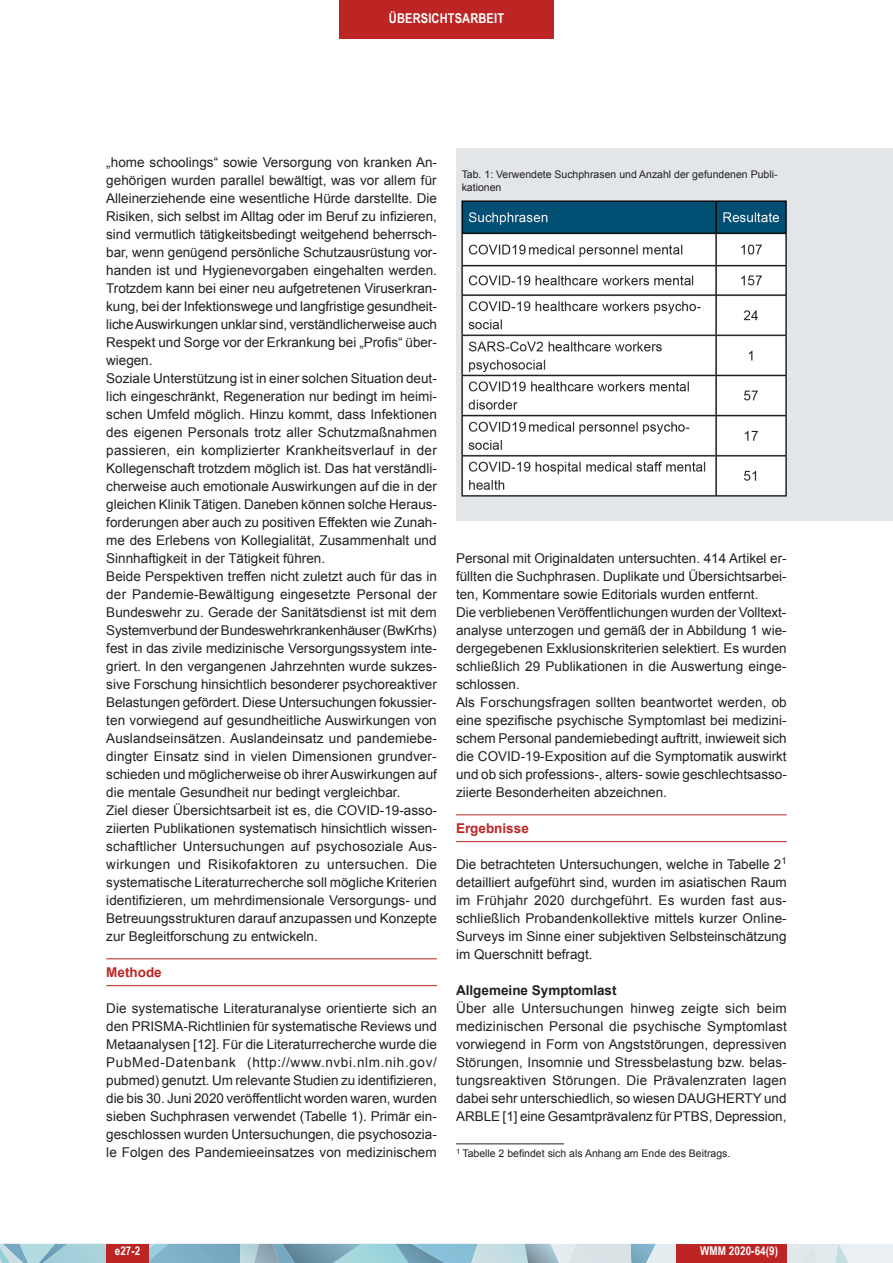
<style>
.page{position:relative;width:893px;height:1263px;background:#fff}
.page>*{position:absolute;margin:0;border:0;box-sizing:border-box;transform-origin:0 0}
.t1{font:13.5px/18px "Arial";color:#231f20;text-align:justify}
.t2{font:700 13.5px "Arial";color:#231f20}
.t3{font:700 13.5px "Arial";color:#bc2524}
.t4{font:700 13.5px "Arial Narrow";letter-spacing:.01em;color:#fff}
.t5{font:700 12px "Arial Narrow";letter-spacing:.01em;color:#fff}
.t6{font:10.5px/13.5px "Arial";color:#231f20}
</style>
<div class="page">
<svg style="left:0;top:1244px;width:893px;height:19px;background:#a7c8d4"></svg>
<div style="left:339px;top:0;width:214px;height:38px;background:#bc2524"></div>
<div style="left:106px;top:1244px;width:43px;height:19px;background:#bc2524"></div>
<div style="left:676px;top:1244px;width:111px;height:19px;background:#bc2524"></div>
<div style="left:456px;top:149px;width:437px;height:372px;background:#e3e6e9"></div>
<hr style="left:106px;top:958px;width:331px;height:1px;background:#bc2524">
<hr style="left:106px;top:985px;width:331px;height:1px;background:#bc2524">
<hr style="left:456px;top:814px;width:331px;height:1px;background:#bc2524">
<hr style="left:456px;top:841px;width:331px;height:1px;background:#bc2524">
<hr style="left:456px;top:1143px;width:108px;height:1px;background:#231f20">
<img style="left:462px;top:200px;width:325px;height:296px">
<p class="t4" style="left:389px;top:8px;width:117px">ÜBERSICHTSARBEIT</p>
<p class="t1" style="left:106px;top:153px;width:332px;text-align:left">„home schoolings“ sowie Versorgung von kranken An&shy;gehörigen wurden parallel bewältigt, was vor allem für Alleinerziehende eine wesentliche Hürde darstellte. Die Risiken, sich selbst im Alltag oder im Beruf zu infizieren, sind vermutlich tätigkeitsbedingt weitgehend beherrsch&shy;bar, wenn genügend persönliche Schutzausrüstung vor&shy;handen ist und Hygienevorgaben eingehalten werden.<br>Trotzdem kann bei einer neu aufgetretenen Viruserkran&shy;kung, bei der Infektionswege und langfristige gesundheit&shy;liche Auswirkungen unklar sind, verständlicherweise auch Respekt und Sorge vor der Erkrankung bei „Profis“ über&shy;wiegen.<br>Soziale Unterstützung ist in einer solchen Situation deut&shy;lich eingeschränkt, Regeneration nur bedingt im heimi&shy;schen Umfeld möglich. Hinzu kommt, dass Infektionen des eigenen Personals trotz aller Schutzmaßnahmen passieren, ein komplizierter Krankheitsverlauf in der Kollegenschaft trotzdem möglich ist. Das hat verständli&shy;cherweise auch emotionale Auswirkungen auf die in der gleichen Klinik Tätigen. Daneben können solche Heraus&shy;forderungen aber auch zu positiven Effekten wie Zunah&shy;me des Erlebens von Kollegialität, Zusammenhalt und Sinnhaftigkeit in der Tätigkeit führen.<br>Beide Perspektiven treffen nicht zuletzt auch für das in der Pandemie-Bewältigung eingesetzte Personal der Bundeswehr zu. Gerade der Sanitätsdienst ist mit dem Systemverbund der Bundeswehrkrankenhäuser (BwKrhs) fest in das zivile medizinische Versorgungssystem inte&shy;griert. In den vergangenen Jahrzehnten wurde sukzes&shy;sive Forschung hinsichtlich besonderer psychoreaktiver Belastungen gefördert. Diese Untersuchungen fokussier&shy;ten vorwiegend auf gesundheitliche Auswirkungen von Auslandseinsätzen. Auslandeinsatz und pandemiebe&shy;dingter Einsatz sind in vielen Dimensionen grundver&shy;schieden und möglicherweise ob ihrer Auswirkungen auf die mentale Gesundheit nur bedingt vergleichbar.<br>Ziel dieser Übersichtsarbeit ist es, die COVID-19-asso&shy;ziierten Publikationen systematisch hinsichtlich wissen&shy;schaftlicher Untersuchungen auf psychosoziale Aus&shy;wirkungen und Risikofaktoren zu untersuchen. Die systematische Literaturrecherche soll mögliche Kriterien identifizieren, um mehrdimensionale Versorgungs- und Betreuungsstrukturen darauf anzupassen und Konzepte zur Begleitforschung zu entwickeln.</p>
<p class="t3" style="left:106px;top:963px;width:57px">Methode</p>
<p class="t1" style="left:106px;top:999px;width:332px">Die systematische Literaturanalyse orientierte sich an den PRISMA-Richtlinien für systematische Reviews und Metaanalysen [12]. Für die Literaturrecherche wurde die PubMed-Datenbank (http://www.nvbi.nlm.nih.gov/ pubmed) genutzt. Um relevante Studien zu identifizieren, die bis 30. Juni 2020 veröffentlicht worden waren, wurden sieben Suchphrasen verwendet (Tabelle 1). Primär ein&shy;geschlossen wurden Untersuchungen, die psychosozia&shy;le Folgen des Pandemieeinsatzes von medizinischem</p>
<p class="t6" style="left:462px;top:168px;width:317px">Tab. 1: Verwendete Suchphrasen und Anzahl der gefundenen Publi&shy;kationen</p>
<p class="t1" style="left:456px;top:549px;width:332px;text-align:left">Personal mit Originaldaten untersuchten. 414 Artikel er&shy;füllten die Suchphrasen. Duplikate und Übersichtsarbei&shy;ten, Kommentare sowie Editorials wurden entfernt.<br>Die verbliebenen Veröffentlichungen wurden der Volltext&shy;analyse unterzogen und gemäß der in Abbildung 1 wie&shy;dergegebenen Exklusionskriterien selektiert. Es wurden schließlich 29 Publikationen in die Auswertung einge&shy;schlossen.<br>Als Forschungsfragen sollten beantwortet werden, ob eine spezifische psychische Symptomlast bei medizini&shy;schem Personal pandemiebedingt auftritt, inwieweit sich die COVID-19-Exposition auf die Symptomatik auswirkt und ob sich professions-, alters- sowie geschlechtsasso&shy;ziierte Besonderheiten abzeichnen.</p>
<p class="t3" style="left:456px;top:819px;width:74px">Ergebnisse</p>
<p class="t1" style="left:456px;top:855px;width:332px">Die betrachteten Untersuchungen, welche in Tabelle 2<sup>1 </sup>detailliert aufgeführt sind, wurden im asiatischen Raum im Frühjahr 2020 durchgeführt. Es wurden fast aus&shy;schließlich Probandenkollektive mittels kurzer Online-Surveys im Sinne einer subjektiven Selbsteinschätzung im Querschnitt befragt.</p>
<p class="t2" style="left:456px;top:981px;width:162px">Allgemeine Symptomlast</p>
<p class="t1" style="left:456px;top:999px;width:332px">Über alle Untersuchungen hinweg zeigte sich beim medizinischen Personal die psychische Symptomlast vorwiegend in Form von Angststörungen, depressiven Störungen, Insomnie und Stressbelastung bzw. belas&shy;tungsreaktiven Störungen. Die Prävalenzraten lagen dabei sehr unterschiedlich, so wiesen DAUGHERTY und ARBLE [1] eine Gesamtprävalenz für PTBS, Depression,</p>
<p class="t6" style="left:456px;top:1147px;width:276px"><sup>1</sup> Tabelle 2 befindet sich als Anhang am Ende des Beitrags.</p>
<p class="t5" style="left:115px;top:1242px;width:27px">e27-2</p>
<p class="t5" style="left:700px;top:1242px;width:80px">WMM 2020-64(9)</p>
</div>
